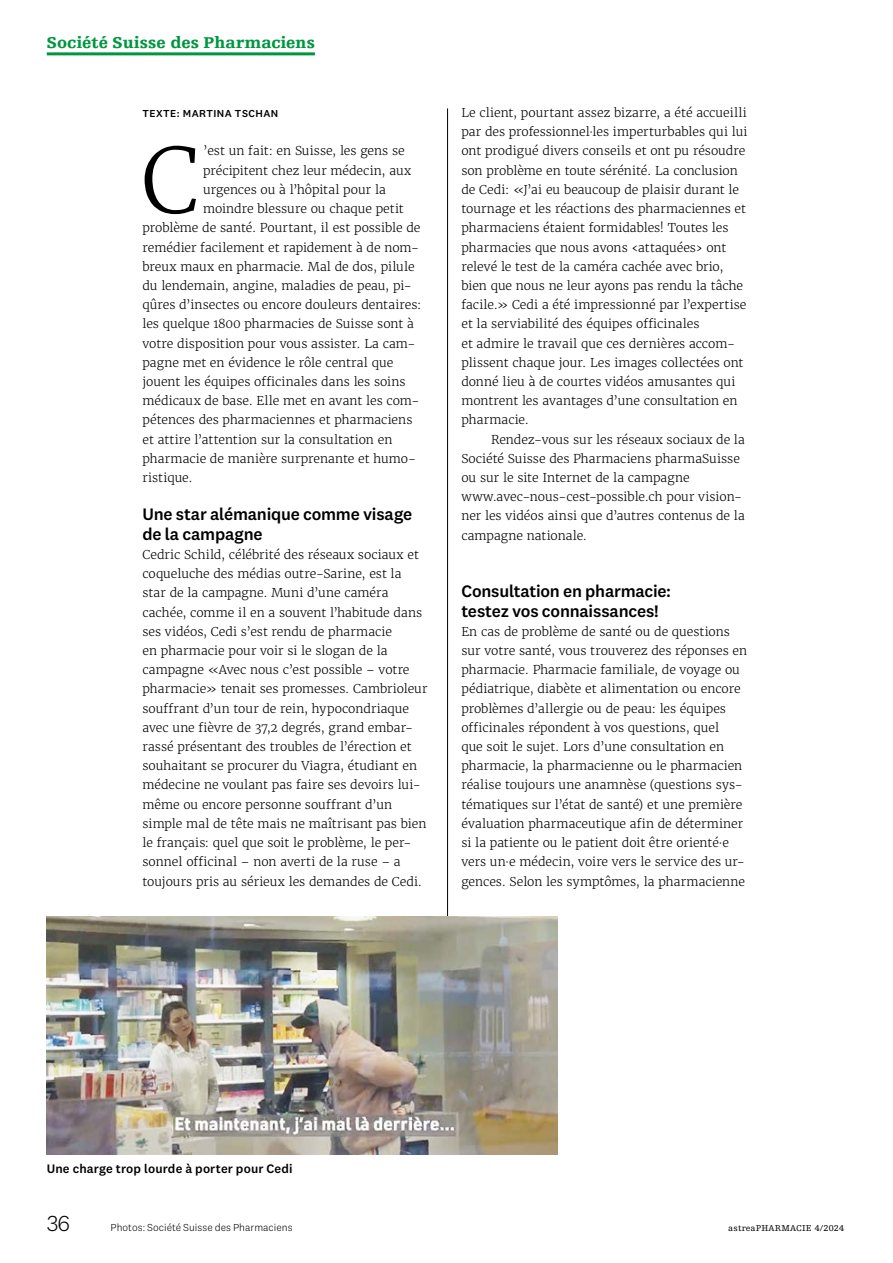
<style>
.page{position:relative;width:893px;height:1263px;background:#fff}
.page>*{position:absolute;margin:0;border:0;box-sizing:border-box;transform-origin:0 0}
.t1{font:300 89.7px "Merriweather";color:#000}
.t2{font:300 22.5px "National 2";color:#000}
.t3{font:500 17.25px/19.2px "National 2";letter-spacing:-.015em;color:#000}
.t4{font:900 16.5px "Egyptienne FLT Std";letter-spacing:.005em;color:#009640}
.t5{font:500 12.75px "National 2";letter-spacing:.01em;color:#000}
.t6{font:300 12.15px/19.2px "Merriweather";color:#000}
.t7{font:300 10.5px "National 2";letter-spacing:.005em;color:#000}
.t8{font:500 10.5px "National 2";letter-spacing:.04em;color:#000}
.t9{font:9px "Egyptienne FLT Std";letter-spacing:.02em;color:#000}
</style>
<div class="page">
<hr style="left:47px;top:52px;width:268px;height:3px;background:#009640">
<hr style="left:447px;top:108px;width:1px;height:821px;background:#000">
<img style="left:47px;top:916px;width:510px;height:238px">
<h3 class="t4" style="left:47px;top:34px;width:270px">Société Suisse des Pharmaciens</h3>
<p class="t8" style="left:142px;top:107px;width:137px">TEXTE: MARTINA TSCHAN</p>
<h1 class="t1" style="left:141px;top:125px;width:60px">C</h1>
<p class="t6" style="left:203px;top:142px;width:203px">’est un fait: en Suisse, les gens se</p>
<p class="t6" style="left:203px;top:161px;width:210px">précipitent chez leur médecin, aux</p>
<p class="t6" style="left:203px;top:180px;width:184px">urgences ou à l’hôpital pour la</p>
<p class="t6" style="left:203px;top:199px;width:202px">moindre blessure ou chaque petit</p>
<p class="t6" style="left:142px;top:218px;width:279px">problème de santé. Pourtant, il est possible de</p>
<p class="t6" style="left:142px;top:238px;width:278px">remédier facilement et rapidement à de nom-</p>
<p class="t6" style="left:142px;top:257px;width:274px">breux maux en pharmacie. Mal de dos, pilule</p>
<p class="t6" style="left:142px;top:276px;width:271px">du lendemain, angine, maladies de peau, pi-</p>
<p class="t6" style="left:142px;top:295px;width:280px">qûres d’insectes ou encore douleurs dentaires:</p>
<p class="t6" style="left:142px;top:314px;width:273px">les quelque 1800 pharmacies de Suisse sont à</p>
<p class="t6" style="left:142px;top:334px;width:275px">votre disposition pour vous assister. La cam-</p>
<p class="t6" style="left:142px;top:353px;width:252px">pagne met en évidence le rôle central que</p>
<p class="t6" style="left:142px;top:372px;width:265px">jouent les équipes officinales dans les soins</p>
<p class="t6" style="left:142px;top:391px;width:279px">médicaux de base. Elle met en avant les com-</p>
<p class="t6" style="left:142px;top:410px;width:271px">pétences des pharmaciennes et pharmaciens</p>
<p class="t6" style="left:142px;top:430px;width:251px">et attire l’attention sur la consultation en</p>
<p class="t6" style="left:142px;top:449px;width:275px">pharmacie de manière surprenante et humo-</p>
<p class="t6" style="left:142px;top:468px;width:52px">ristique.</p>
<h3 class="t3" style="left:142px;top:505px;width:271px">Une star alémanique comme visage de la campagne</h3>
<p class="t6" style="left:142px;top:545px;width:287px">Cedric Schild, célébrité des réseaux sociaux et coqueluche des médias outre-Sarine, est la star de la campagne. Muni d’une caméra cachée, comme il en a souvent l’habitude dans ses vidéos, Cedi s’est rendu de pharmacie<br>en pharmacie pour voir si le slogan de la campagne «Avec nous c’est possible – votre pharmacie» tenait ses promesses. Cambrioleur souffrant d’un tour de rein, hypocondriaque avec une fièvre de 37,2 degrés, grand embar&shy;rassé présentant des troubles de l’érection et souhaitant se procurer du Viagra, étudiant en médecine ne voulant pas faire ses devoirs lui&shy;même ou encore personne souffrant d’un simple mal de tête mais ne maîtrisant pas bien le français: quel que soit le problème, le per&shy;sonnel officinal – non averti de la ruse – a toujours pris au sérieux les demandes de Cedi.</p>
<p class="t6" style="left:461px;top:103px;width:288px">Le client, pourtant assez bizarre, a été accueilli par des professionnel·les imperturbables qui lui ont prodigué divers conseils et ont pu résoudre son problème en toute sérénité. La conclusion de Cedi: «J’ai eu beaucoup de plaisir durant le tournage et les réactions des pharmaciennes et pharmaciens étaient formidables! Toutes les pharmacies que nous avons ‹attaquées› ont relevé le test de la caméra cachée avec brio, bien que nous ne leur ayons pas rendu la tâche facile.» Cedi a été impressionné par l’expertise et la serviabilité des équipes officinales<br>et admire le travail que ces dernières accom&shy;plissent chaque jour. Les images collectées ont donné lieu à de courtes vidéos amusantes qui montrent les avantages d’une consultation en pharmacie.</p>
<p class="t6" style="left:461px;top:430px;width:285px;text-indent:30px">Rendez-vous sur les réseaux sociaux de la Société Suisse des Pharmaciens pharmaSuisse ou sur le site Internet de la campagne www.avec-nous-cest-possible.ch pour vision&shy;ner les vidéos ainsi que d’autres contenus de la campagne nationale.</p>
<h3 class="t3" style="left:461px;top:582px;width:211px">Consultation en pharmacie: testez vos connaissances!</h3>
<p class="t6" style="left:461px;top:622px;width:287px">En cas de problème de santé ou de questions sur votre santé, vous trouverez des réponses en pharmacie. Pharmacie familiale, de voyage ou pédiatrique, diabète et alimentation ou encore problèmes d’allergie ou de peau: les équipes officinales répondent à vos questions, quel<br>que soit le sujet. Lors d’une consultation en pharmacie, la pharmacienne ou le pharmacien réalise toujours une anamnèse (questions sys&shy;tématiques sur l’état de santé) et une première évaluation pharmaceutique afin de déterminer si la patiente ou le patient doit être orienté·e vers un·e médecin, voire vers le service des ur&shy;gences. Selon les symptômes, la pharmacienne</p>
<p class="t5" style="left:47px;top:1161px;width:247px">Une charge trop lourde à porter pour Cedi</p>
<h2 class="t2" style="left:47px;top:1211px;width:25px">36</h2>
<p class="t7" style="left:111px;top:1222px;width:183px">Photos: Société Suisse des Pharmaciens</p>
<p class="t9" style="left:728px;top:1223px;width:117px">astreaPHARMACIE 4/2024</p>
</div>
